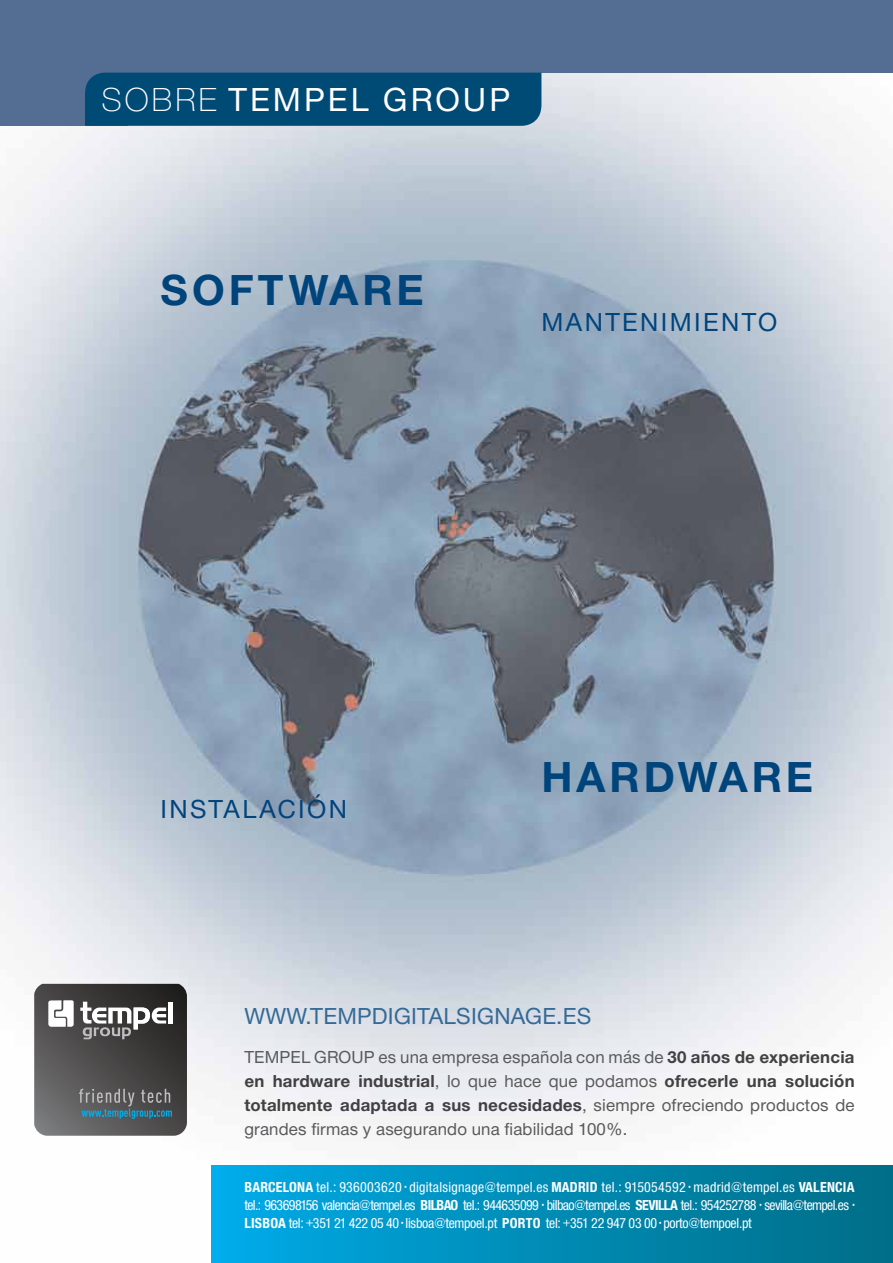
<style>
.page{position:relative;width:893px;height:1263px;background:#fff}
.page>*{position:absolute;margin:0;border:0;box-sizing:border-box;transform-origin:0 0}
.t1{font:45px "NH75";letter-spacing:.09em;color:#00447c}
.t2{font:34.5px "NH55";letter-spacing:.09em;color:#fff}
.t3{font:27px "NH55";letter-spacing:.09em;color:#00447c}
.t4{font:24px "NH55";letter-spacing:.01em;color:#336a96}
.t5{font:18px/24px "NH75";letter-spacing:.01em;color:#414042}
.t6{font:18px "NH55";letter-spacing:.01em;color:#58595b}
.t7{font:15px/18px "NH57";letter-spacing:-.02em;color:#fff;text-align:justify}
.s1{font-family:"NH35"}
.s2{font-family:"NH75";color:#414042}
.s3{font-family:"NH55";color:#58595b}
.s4{font-family:"NH77"}
</style>
<div class="page">
<img style="left:0;top:73px;width:893px;height:1190px">
<div style="left:212px;top:1166px;width:681px;height:97px;background:linear-gradient(to right,#00abe7,#006d85)"></div>
<svg style="left:34px;top:984px;width:153px;height:152px;background:#5a5b5c"></svg>
<div style="left:0;top:0;width:893px;height:73px;background:#536d93"></div>
<div style="left:0;top:30px;width:128px;height:96px;background:#536d93"></div>
<div style="left:85px;top:73px;width:456px;height:53px;background:#004a76"></div>
<h2 class="t2" style="left:102px;top:77px;width:410px"><span class="s1">SOBRE</span> TEMPEL GROUP</h2>
<h1 class="t1" style="left:161px;top:260px;width:265px">SOFTWARE</h1>
<h3 class="t3" style="left:541px;top:304px;width:237px">MANTENIMIENTO</h3>
<h3 class="t3" style="left:161px;top:791px;width:188px">INSTALACIÓN</h3>
<h1 class="t1" style="left:541px;top:747px;width:273px">HARDWARE</h1>
<h3 class="t4" style="left:244px;top:999px;width:348px">WWW.TEMPDIGITALSIGNAGE.ES</h3>
<p class="t6" style="left:244px;top:1044px;width:612px">TEMPEL GROUP es una empresa española con más de <span class="s2">30 años de experiencia</span></p>
<p class="t5" style="left:244px;top:1070px;width:612px">en hardware industrial<span class="s3">, lo que hace que podamos</span> ofrecerle una solución totalmente adaptada a sus necesidades<span class="s3">, siempre ofreciendo productos de</span></p>
<p class="t6" style="left:244px;top:1116px;width:385px">grandes firmas y asegurando una fiabilidad 100%.</p>
<p class="t7" style="left:244px;top:1179px;width:612px"><span class="s4">BARCELONA</span> tel.: 936003620 · digitalsignage@tempel.es <span class="s4">MADRID</span> tel.: 915054592 · madrid@tempel.es <span class="s4">VALENCIA </span>tel.: 963698156 valencia@tempel.es <span class="s4">BILBAO</span> tel.: 944635099 · bilbao@tempel.es <span class="s4">SEVILLA</span> tel.: 954252788 · sevilla@tempel.es · <span class="s4">LISBOA</span> tel: +351 21 422 05 40 · lisboa@tempoel.pt <span class="s4">PORTO</span> tel: +351 22 947 03 00 · porto@tempoel.pt</p>
</div>
